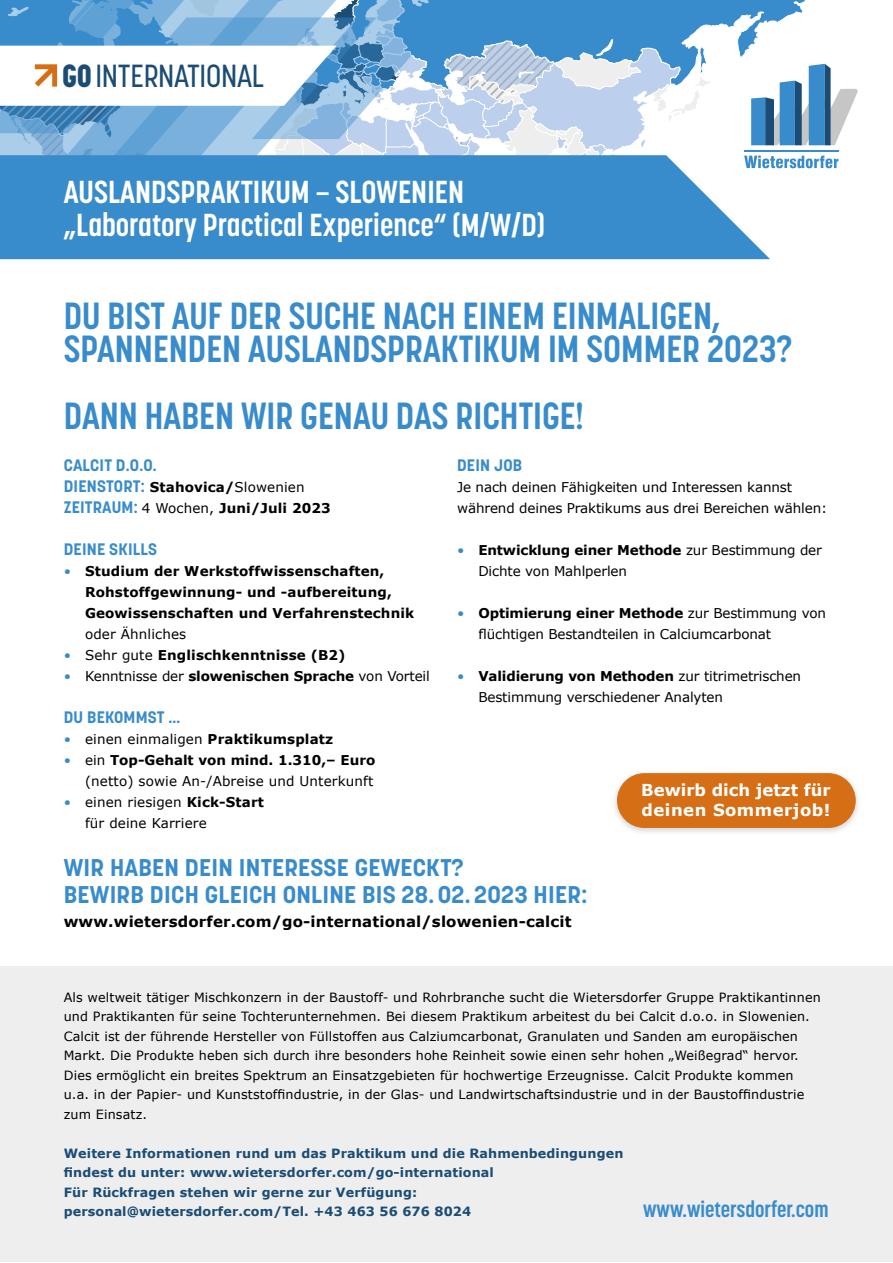
<style>
.page{position:relative;width:893px;height:1263px;background:#fff}
.page>*{position:absolute;margin:0;border:0;box-sizing:border-box;transform-origin:0 0}
.t1{font:700 37.5px/33px "Korolev Condensed";color:#398ccb}
.t2{font:500 31.65px "Korolev Condensed";letter-spacing:-.01em;color:#1b4c75}
.t3{font:700 31.5px/33px "Korolev Condensed";color:#fff}
.t4{font:700 24px/27px "Korolev";letter-spacing:.01em;color:#398ccb}
.t5{font:700 22.05px "Korolev Condensed";color:#398ccb}
.t6{font:700 16.5px/21px "Korolev";letter-spacing:.01em;color:#398ccb}
.t7{font:700 16.5px/19.8px "Verdana";color:#fff}
.t8{font:700 15px "Verdana";letter-spacing:.01em;color:#000}
.t9{font:13.5px/21px "Verdana";letter-spacing:-.01em;color:#000}
.t10{font:700 13.5px/21px "Verdana";letter-spacing:.01em;color:#000}
.t11{font:13.5px/21px "Verdana";letter-spacing:.01em;color:#000;text-align:right}
.t12{font:12.75px/19.5px "Verdana";letter-spacing:.01em;color:#000}
.t13{font:700 12.75px/19.5px "Verdana";letter-spacing:.01em;color:#1b4c75}
.s1{font-weight:800}
.s2{font-family:"Verdana";font-size:13.5px;color:#000}
.s3{font-family:"Verdana";font-weight:400;font-size:13.5px;color:#000}
.s4{font-family:"Korolev";font-size:16.5px;color:#398ccb}
.s5{font-weight:400}
.s6{font-weight:400;color:#398ccb}
.s7{color:#398ccb}
.s8{font-weight:700}
</style>
<div class="page">
<div style="left:0;top:966px;width:893px;height:296px;background:#eee"></div>
<svg style="left:0;top:0;width:858px;height:169px"></svg>
<div style="left:0;top:155px;width:770px;height:104px;background:#398ccb"></div>
<div style="left:611px;top:769px;width:250px;height:67px;background:#c6c6c5;opacity:.75"></div>
<div style="left:617px;top:773px;width:239px;height:55px;background:#d56e14;border-radius:27px"></div>
<h2 class="t2" style="left:62px;top:57px;width:204px"><span class="s1">GO</span>INTERNATIONAL</h2>
<h3 class="t3" style="left:64px;top:175px;width:483px">AUSLANDSPRAKTIKUM – SLOWENIEN „Laboratory Practical Experience“ (M/W/D)</h3>
<h1 class="t1" style="left:64px;top:300px;width:730px">DU BIST AUF DER SUCHE NACH EINEM EINMALIGEN,<br>SPANNENDEN AUSLANDSPRAKTIKUM IM SOMMER 2023?</h1>
<h1 class="t1" style="left:64px;top:399px;width:522px">DANN HABEN WIR GENAU DAS RICHTIGE!</h1>
<p class="t6" style="left:64px;top:454px;width:242px">CALCIT D.O.O.<br>DIENSTORT: <span class="s2">Stahovica/</span><span class="s3">Slowenien</span></p>
<p class="t10" style="left:64px;top:497px;width:269px"><span class="s4">ZEITRAUM:</span> <span class="s5">4 Wochen,</span> Juni/Juli 2023</p>
<p class="t6" style="left:64px;top:538px;width:95px">DEINE SKILLS</p>
<p class="t10" style="left:85px;top:560px;width:331px;text-indent:-21px"><span class="s6">•</span> Studium der Werkstoffwissenschaften,<br>Rohstoffgewinnung- und -aufbereitung,<br>Geowissenschaften und Verfahrenstechnik</p>
<p class="t11" style="left:85px;top:623px;width:103px">oder Ähnliches</p>
<p class="t10" style="left:64px;top:644px;width:283px"><span class="s6">•</span> <span class="s5">Sehr gute</span> Englischkenntnisse (B2)</p>
<p class="t9" style="left:64px;top:665px;width:368px"><span class="s7">•</span> Kenntnisse der <span class="s8">slowenischen Sprache</span> von Vorteil</p>
<p class="t6" style="left:64px;top:706px;width:118px">DU BEKOMMST …</p>
<p class="t11" style="left:64px;top:728px;width:271px"><span class="s7">•</span> einen einmaligen <span class="s8">Praktikumsplatz</span></p>
<p class="t11" style="left:64px;top:749px;width:313px"><span class="s7">•</span> ein <span class="s8">Top-Gehalt von mind. 1.310,– Euro </span>(netto) sowie An-/Abreise und Unterkunft</p>
<p class="t11" style="left:85px;top:791px;width:180px;text-align:left;text-indent:-21px"><span class="s7">•</span> einen riesigen <span class="s8">Kick-Start </span>für deine Karriere</p>
<p class="t6" style="left:457px;top:454px;width:67px">DEIN JOB</p>
<p class="t9" style="left:457px;top:476px;width:372px">Je nach deinen Fähigkeiten und Interessen kannst während deines Praktikums aus drei Bereichen wählen:</p>
<p class="t9" style="left:478px;top:539px;width:345px;text-indent:-21px"><span class="s7">•</span> <span class="s8">Entwicklung einer Methode</span> zur Bestimmung der<br>Dichte von Mahlperlen</p>
<p class="t9" style="left:478px;top:602px;width:349px;text-indent:-21px"><span class="s7">•</span> <span class="s8">Optimierung einer Methode</span> zur Bestimmung von flüchtigen Bestandteilen in Calciumcarbonat</p>
<p class="t9" style="left:478px;top:665px;width:324px;text-indent:-21px"><span class="s7">•</span> <span class="s8">Validierung von Methoden</span> zur titrimetrischen<br>Bestimmung verschiedener Analyten</p>
<p class="t7" style="left:641px;top:781px;width:191px">Bewirb dich jetzt für deinen Sommerjob!</p>
<h3 class="t4" style="left:64px;top:853px;width:525px">WIR HABEN DEIN INTERESSE GEWECKT?<br>BEWIRB DICH GLEICH ONLINE BIS 28. 02. 2023 HIER:</h3>
<p class="t8" style="left:64px;top:911px;width:509px">www.wietersdorfer.com/go-international/slowenien-calcit</p>
<p class="t12" style="left:64px;top:988px;width:758px">Als weltweit tätiger Mischkonzern in der Baustoff- und Rohrbranche sucht die Wietersdorfer Gruppe Praktikantinnen und Praktikanten für seine Tochterunternehmen. Bei diesem Praktikum arbeitest du bei Calcit d.o.o. in Slowenien.<br>Calcit ist der führende Hersteller von Füllstoffen aus Calziumcarbonat, Granulaten und Sanden am europäischen Markt. Die Produkte heben sich durch ihre besonders hohe Reinheit sowie einen sehr hohen „Weißegrad“ hervor.<br>Dies ermöglicht ein breites Spektrum an Einsatzgebieten für hochwertige Erzeugnisse. Calcit Produkte kommen u.a. in der Papier- und Kunststoffindustrie, in der Glas- und Landwirtschaftsindustrie und in der Baustoffindustrie zum Einsatz.</p>
<p class="t13" style="left:64px;top:1143px;width:561px">Weitere Informationen rund um das Praktikum und die Rahmenbedingungen findest du unter: www.wietersdorfer.com/go-international<br>Für Rückfragen stehen wir gerne zur Verfügung: personal@wietersdorfer.com/Tel. +43 463 56 676 8024</p>
<h3 class="t5" style="left:643px;top:1196px;width:187px">www.wietersdorfer.com</h3>
</div>
